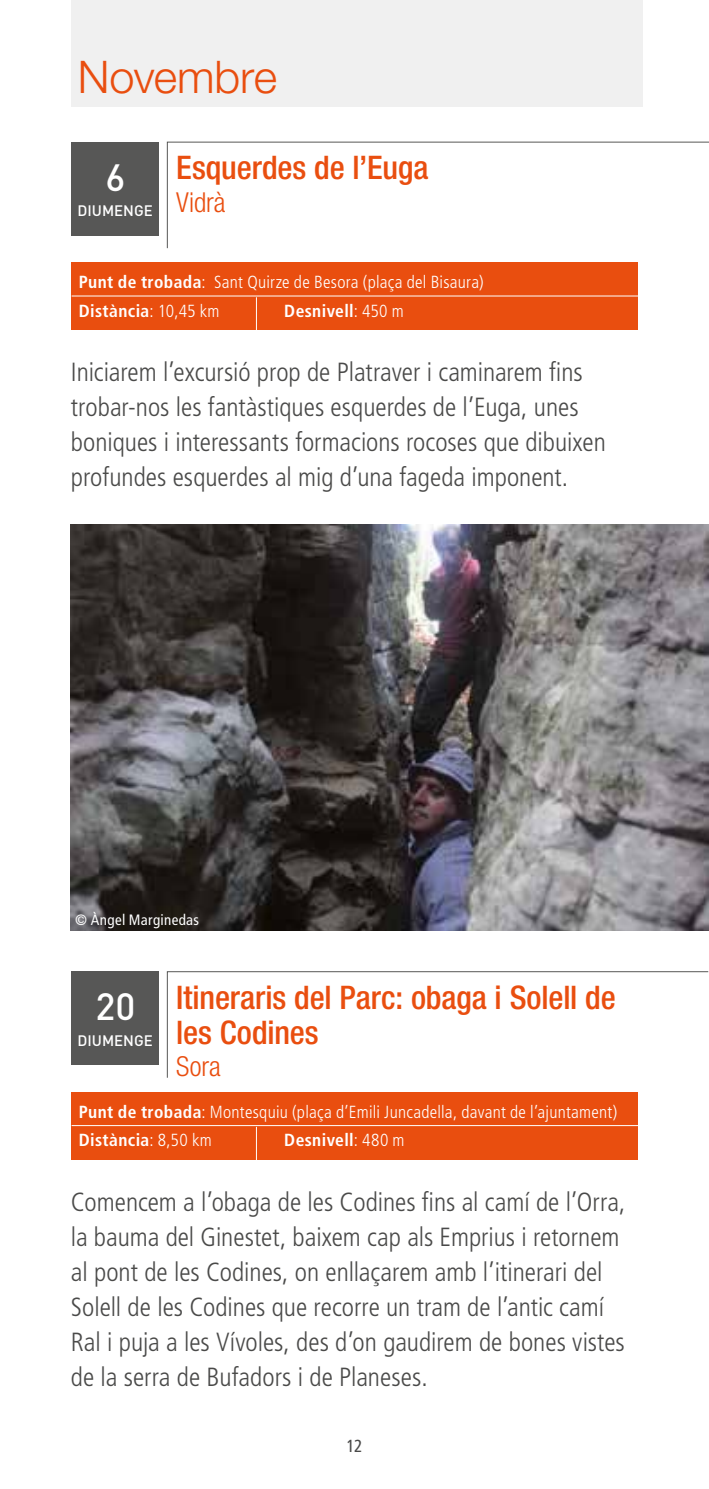
<style>
.page{position:relative;width:709px;height:1489px;background:#fff}
.page>*{position:absolute;margin:0;border:0;box-sizing:border-box;transform-origin:0 0}
.t1{font:300 45px "Helvetica Neue LT Std";letter-spacing:-.005em;color:#e94e0f}
.t2{font:500 37.5px "DIN";color:#fff}
.t3{font:500 condensed 32.5px/35px "Helvetica Neue LT Std";letter-spacing:-.005em;color:#e94e0f}
.t4{font:300 condensed 27.5px "Helvetica Neue LT Std";color:#e94e0f}
.t5{font:300 condensed 26.25px/35px "Frutiger LT Std";color:#4a4a49}
.t6{font:300 condensed 17.5px/28.2px "Frutiger LT Std";letter-spacing:.015em;color:#fff}
.t7{font:700 condensed 17.5px "Frutiger LT Std";letter-spacing:.02em;color:#fff}
.t8{font:condensed 17.5px "Frutiger LT Std";color:#4a4a49}
.t9{font:500 15px "DIN";color:#fff}
.t10{font:condensed 15px "Frutiger LT Std";letter-spacing:.02em;color:#fff}
.s1{font-weight:700}
.s2{font-weight:300}
</style>
<div class="page">
<div style="left:71px;top:0;width:571px;height:107px;background:#f0f0f0"></div>
<div style="left:72px;top:262px;width:566px;height:68px;background:#e94e0f"></div>
<hr style="left:72px;top:295px;width:566px;height:1px;background:#fff">
<div style="left:72px;top:142px;width:87px;height:93px;background:#575756"></div>
<svg style="left:167px;top:141px;width:542px;height:108px"></svg>
<hr style="left:256px;top:297px;width:1px;height:36px;background:#fff">
<img style="left:71px;top:524px;width:638px;height:406px">
<div style="left:72px;top:1091px;width:566px;height:68px;background:#e94e0f"></div>
<hr style="left:72px;top:1124px;width:566px;height:1px;background:#fff">
<div style="left:72px;top:971px;width:87px;height:94px;background:#575756"></div>
<svg style="left:167px;top:971px;width:542px;height:107px"></svg>
<hr style="left:256px;top:1126px;width:1px;height:36px;background:#fff">
<h1 class="t1" style="left:78px;top:49px;width:201px">Novembre</h1>
<h2 class="t2" style="left:106px;top:153px;width:21px">6</h2>
<p class="t9" style="left:77px;top:201px;width:77px">DIUMENGE</p>
<p class="t3" style="left:176px;top:150px;width:254px">Esquerdes de l’Euga</p>
<p class="t4" style="left:176px;top:186px;width:51px">Vidrà</p>
<p class="t6" style="left:79px;top:268px;width:406px"><span class="s1">Punt de trobada</span>: Sant Quirze de Besora (plaça del Bisaura)<br><span class="s1">Distància</span>: 10,45 km</p>
<p class="t7" style="left:284px;top:300px;width:121px">Desnivell<span class="s2">: 450 m</span></p>
<p class="t5" style="left:71px;top:355px;width:536px">Iniciarem l’excursió prop de Platraver i caminarem fins trobar-nos les fantàstiques esquerdes de l’Euga, unes boniques i interessants formacions rocoses que dibuixen profundes esquerdes al mig d’una fageda imponent.</p>
<p class="t10" style="left:75px;top:910px;width:125px">© Àngel Marginedas</p>
<h2 class="t2" style="left:96px;top:982px;width:41px">20</h2>
<p class="t9" style="left:77px;top:1030px;width:77px">DIUMENGE</p>
<p class="t3" style="left:176px;top:979px;width:441px">Itineraris del Parc: obaga i Solell de les Codines</p>
<p class="t4" style="left:176px;top:1050px;width:46px">Sora</p>
<p class="t6" style="left:79px;top:1097px;width:540px"><span class="s1">Punt de trobada</span>: Montesquiu (plaça d’Emili Juncadella, davant de l’ajuntament)<br><span class="s1">Distància</span>: 8,50 km</p>
<p class="t7" style="left:284px;top:1129px;width:122px">Desnivell<span class="s2">: 480 m</span></p>
<p class="t5" style="left:71px;top:1184px;width:556px">Comencem a l’obaga de les Codines fins al camí de l’Orra, la bauma del Ginestet, baixem cap als Emprius i retornem al pont de les Codines, on enllaçarem amb l’itinerari del Solell de les Codines que recorre un tram de l’antic camí Ral i puja a les Vívoles, des d’on gaudirem de bones vistes de la serra de Bufadors i de Planeses.</p>
<p class="t8" style="left:346px;top:1435px;width:18px">12</p>
</div>
